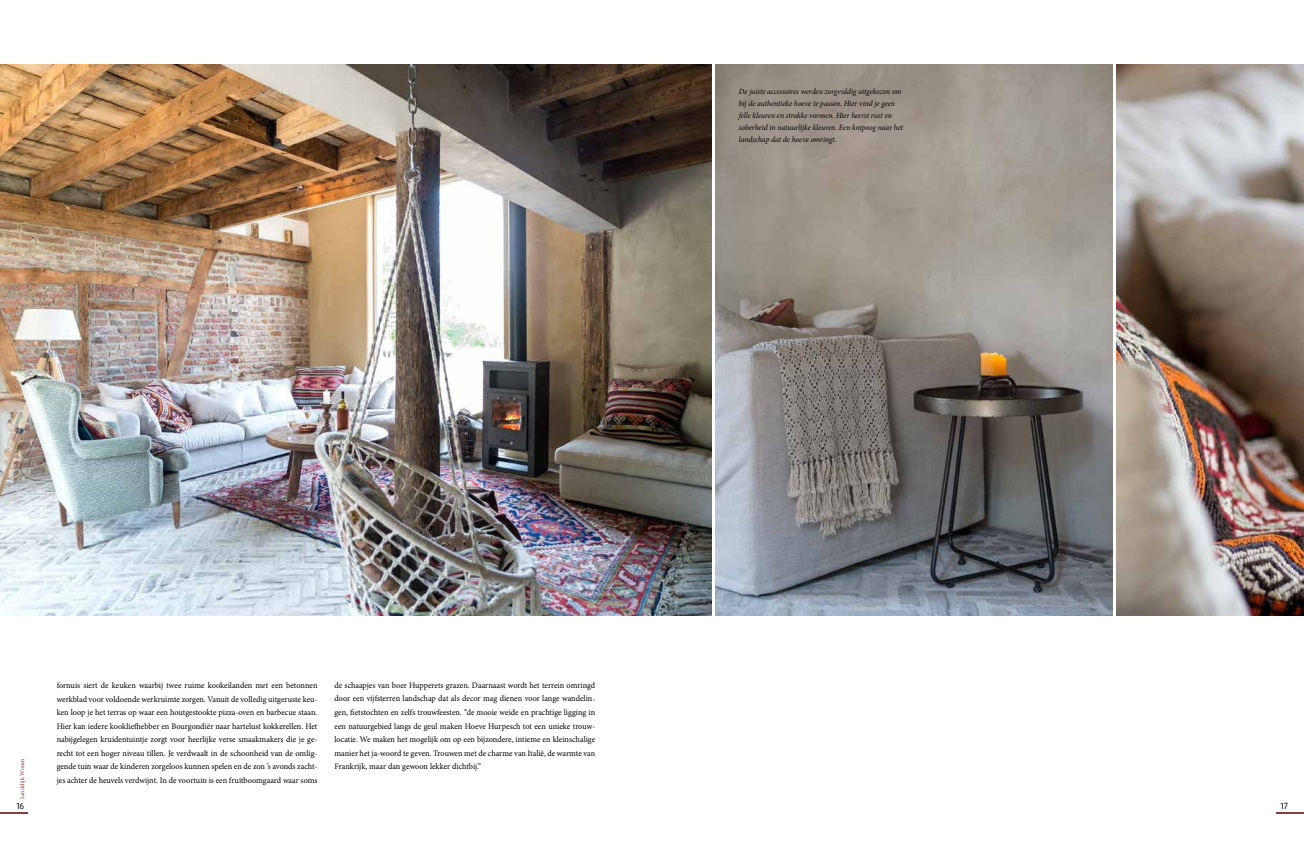
<style>
.page{position:relative;width:1304px;height:842px;background:#fff}
.page>*{position:absolute;margin:0;border:0;box-sizing:border-box;transform-origin:0 0}
.t1{font:9px "Dax";color:#000}
.t2{font:8.5px/13.5px "Minion Pro";color:#000;text-align:justify}
.t3{font:italic 8px/12px "Minion Pro";letter-spacing:-.005em;color:#000}
.t4{font:6px "Minion Pro";letter-spacing:-.005em;color:#893d37}
</style>
<div class="page">
<hr style="left:0;top:812px;width:28px;height:2px;background:#893d37">
<hr style="left:1276px;top:812px;width:28px;height:2px;background:#893d37">
<img style="left:716px;top:64px;width:397px;height:551px">
<img style="left:1117px;top:64px;width:187px;height:551px">
<img style="left:0;top:64px;width:712px;height:551px">
<p class="t3" style="left:739px;top:86px;width:166px">De juiste accessoires werden zorgvuldig uitgekozen om bij de authentieke hoeve te passen. Hier vind je geen felle kleuren en strakke vormen. Hier heerst rust en soberheid in natuurlijke kleuren. Een knipoog naar het landschap dat de hoeve omringt.</p>
<p class="t4" style="left:18px;top:799px;width:43px;rotate:-90deg">Landelijk Wonen</p>
<p class="t2" style="left:57px;top:678px;width:262px">fornuis siert de keuken waarbij twee ruime kookeilanden met een betonnen werkblad voor voldoende werkruimte zorgen. Vanuit de volledig uitgeruste keu&shy;ken loop je het terras op waar een houtgestookte pizza-oven en barbecue staan.<br>Hier kan iedere kookliefhebber en Bourgondiër naar hartelust kokkerellen. Het nabijgelegen kruidentuintje zorgt voor heerlijke verse smaakmakers die je ge&shy;recht tot een hoger niveau tillen. Je verdwaalt in de schoonheid van de omlig&shy;gende tuin waar de kinderen zorgeloos kunnen spelen en de zon ’s avonds zacht&shy;jes achter de heuvels verdwijnt. In de voortuin is een fruitboomgaard waar soms</p>
<p class="t2" style="left:334px;top:678px;width:262px">de schaapjes van boer Hupperets grazen. Daarnaast wordt het terrein omringd door een vijfsterren landschap dat als decor mag dienen voor lange wandelin&shy;gen, fietstochten en zelfs trouwfeesten. “de mooie weide en prachtige ligging in een natuurgebied langs de geul maken Hoeve Hurpesch tot een unieke trouw&shy;locatie. We maken het mogelijk om op een bijzondere, intieme en kleinschalige manier het ja-woord te geven. Trouwen met de charme van Italië, de warmte van Frankrijk, maar dan gewoon lekker dichtbij.”</p>
<p class="t1" style="left:16px;top:801px;width:10px">16</p>
<p class="t1" style="left:1280px;top:801px;width:10px">17</p>
</div>
